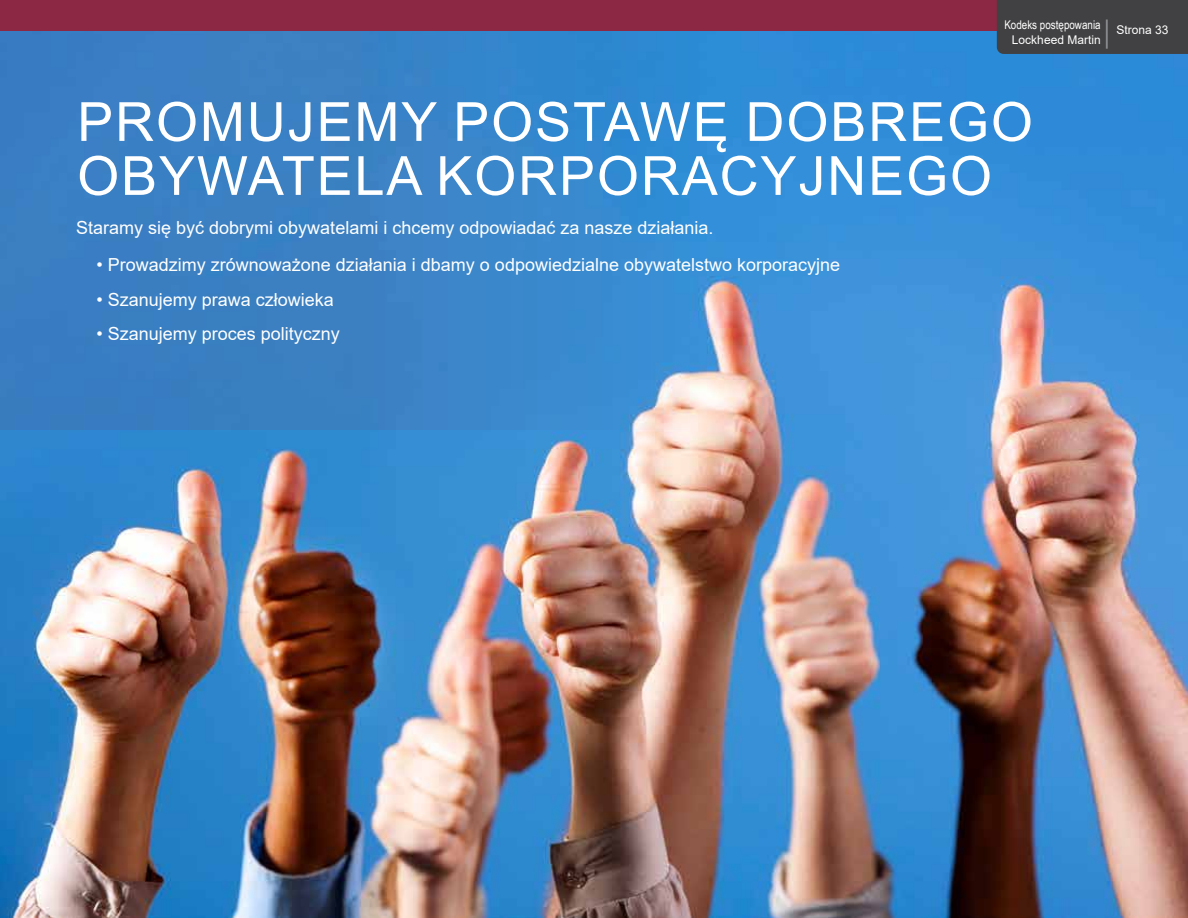
<style>
.page{position:relative;width:1188px;height:918px;background:#fff}
.page>*{position:absolute;margin:0;border:0;box-sizing:border-box;transform-origin:0 0}
.t1{font:54px/54px "Arial";letter-spacing:.035em;color:#fff}
.t2{font:30.6px "Arial";color:#8f9194;scale:.71 1}
.t3{font:18px "Arial";color:#fff}
.t4{font:12px "Arial";color:#fff}
.t5{font:12px "Arial Narrow";color:#fff}
</style>
<div class="page">
<img style="left:0;top:31px;width:1188px;height:887px">
<div style="left:0;top:0;width:1188px;height:31px;background:#8c2843"></div>
<svg style="left:0;top:31px;width:723px;height:398px;background:#3b84c8"></svg>
<div style="left:997px;top:0;width:191px;height:54px;background:#414042"></div>
<h2 class="t2" style="left:1104px;top:10px;width:9px">|</h2>
<p class="t4" style="left:1116px;top:22px;width:54px">Strona 33</p>
<p class="t5" style="left:1004px;top:16px;width:98px">Kodeks postępowania</p>
<p class="t4" style="left:1012px;top:31px;width:90px">Lockheed Martin</p>
<h1 class="t1" style="left:77px;top:95px;width:957px">PROMUJEMY POSTAWĘ DOBREGO<br>OBYWATELA KORPORACYJNEGO</h1>
<p class="t3" style="left:76px;top:215px;width:639px">Staramy się być dobrymi obywatelami i chcemy odpowiadać za nasze działania.</p>
<p class="t3" style="left:97px;top:253px;width:745px">• Prowadzimy zrównoważone działania i dbamy o odpowiedzialne obywatelstwo korporacyjne</p>
<p class="t3" style="left:97px;top:287px;width:239px">• Szanujemy prawa człowieka</p>
<p class="t3" style="left:97px;top:322px;width:245px">• Szanujemy proces polityczny</p>
</div>
